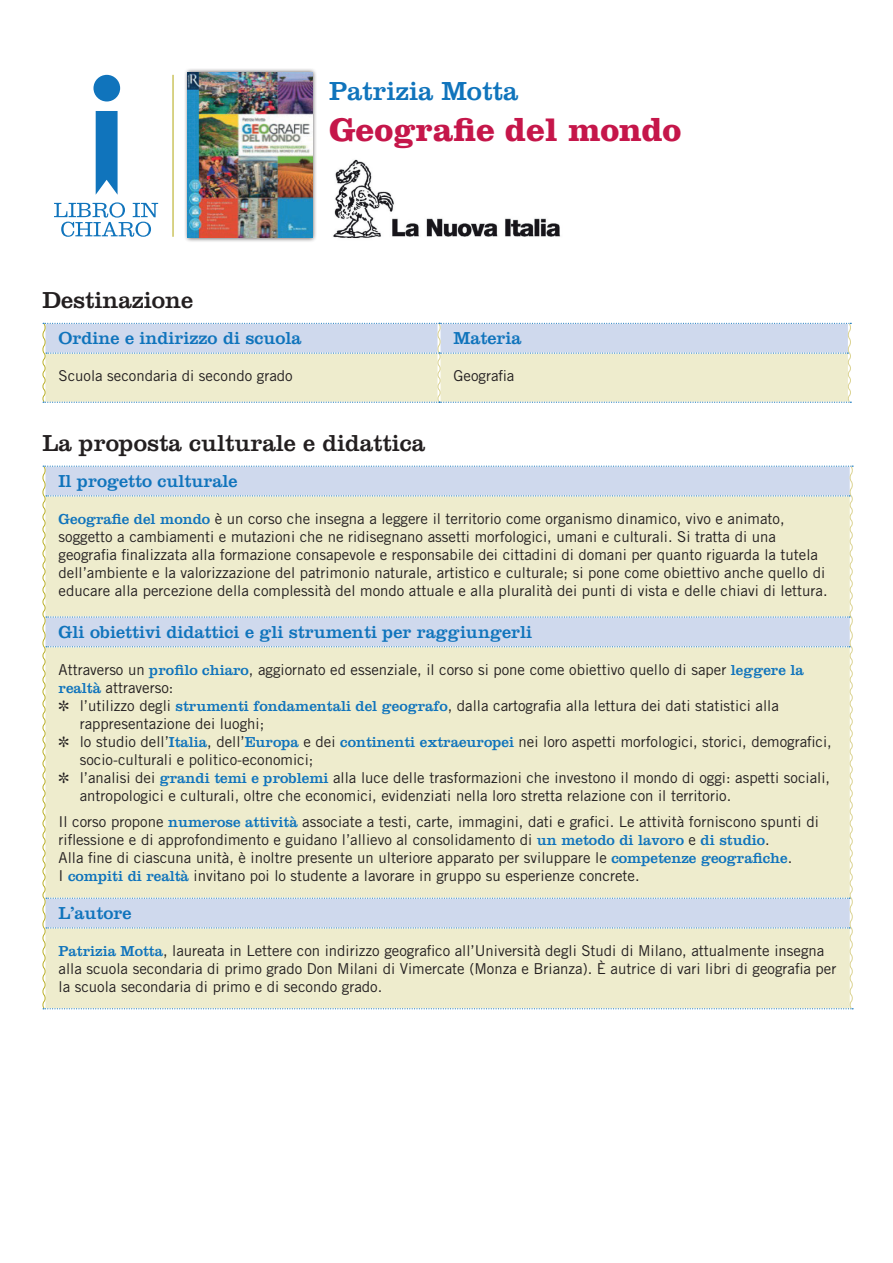
<style>
.page{position:relative;width:893px;height:1263px;background:#fff}
.page>*{position:absolute;margin:0;border:0;box-sizing:border-box;transform-origin:0 0}
.t1{font:700 33.9px "Clarendon LT Std";color:#c5164a}
.t2{font:27.15px "Clarendon LT Std";color:#1074bc}
.t3{font:24px "Clarendon LT Std";color:#231f20}
.t4{font:18px "Clarendon LT Std";color:#1074bc}
.t5{font:15px/18px "Trade Gothic LT Std";color:#231f20}
.s1{font-family:"Clarendon LT Std";color:#1074bc}
</style>
<div class="page">
<hr style="left:172px;top:75px;width:2px;height:162px;background:#bbb12a">
<svg style="left:96px;top:111px;width:22px;height:84px;background:#2a83c3"></svg>
<div style="left:93px;top:75px;width:27px;height:26px;background:#1074bc;border-radius:50%"></div>
<svg style="left:54px;top:202px;width:104px;height:35px"></svg>
<div style="left:183px;top:68px;width:134px;height:174px;background:#231f20;opacity:.75"></div>
<img style="left:188px;top:73px;width:124px;height:165px">
<img style="left:333px;top:159px;width:228px;height:80px">
<svg style="left:42px;top:323px;width:810px;height:80px;background:#e0e4d9"></svg>
<svg style="left:42px;top:466px;width:812px;height:543px;background:#e8e8d2"></svg>
<h2 class="t2" style="left:329px;top:75px;width:191px">Patrizia Motta</h2>
<h1 class="t1" style="left:329px;top:109px;width:354px">Geografie del mondo</h1>
<h3 class="t3" style="left:43px;top:286px;width:152px">Destinazione</h3>
<p class="t4" style="left:59px;top:328px;width:244px">Ordine e indirizzo di scuola</p>
<p class="t4" style="left:454px;top:328px;width:70px">Materia</p>
<p class="t5" style="left:59px;top:366px;width:236px">Scuola secondaria di secondo grado</p>
<p class="t5" style="left:454px;top:366px;width:62px">Geografia</p>
<h3 class="t3" style="left:43px;top:429px;width:384px">La proposta culturale e didattica</h3>
<p class="t4" style="left:59px;top:470px;width:181px">Il progetto culturale</p>
<p class="t5" style="left:59px;top:509px;width:771px"><span class="s1">Geografie del mondo</span> è un corso che insegna a leggere il territorio come organismo dinamico, vivo e animato, soggetto a cambiamenti e mutazioni che ne ridisegnano assetti morfologici, umani e culturali. Si tratta di una geografia finalizzata alla formazione consapevole e responsabile dei cittadini di domani per quanto riguarda la tutela dell’ambiente e la valorizzazione del patrimonio naturale, artistico e culturale; si pone come obiettivo anche quello di educare alla percezione della complessità del mondo attuale e alla pluralità dei punti di vista e delle chiavi di lettura.</p>
<p class="t4" style="left:59px;top:621px;width:475px">Gli obiettivi didattici e gli strumenti per raggiungerli</p>
<p class="t5" style="left:59px;top:660px;width:747px">Attraverso un <span class="s1">profilo chiaro</span>, aggiornato ed essenziale, il corso si pone come obiettivo quello di saper <span class="s1">leggere la</span></p>
<p class="t5" style="left:59px;top:678px;width:116px"><span class="s1">realtà</span> attraverso:</p>
<p class="t5" style="left:59px;top:696px;width:722px">✼ l’utilizzo degli <span class="s1">strumenti fondamentali del geografo</span>, dalla cartografia alla lettura dei dati statistici alla</p>
<p class="t5" style="left:80px;top:714px;width:186px">rappresentazione dei luoghi;</p>
<p class="t5" style="left:59px;top:732px;width:775px">✼ lo studio dell’<span class="s1">Italia</span>, dell’<span class="s1">Europa</span> e dei <span class="s1">continenti extraeuropei</span> nei loro aspetti morfologici, storici, demografici,</p>
<p class="t5" style="left:80px;top:750px;width:235px">socio-culturali e politico-economici;</p>
<p class="t5" style="left:59px;top:768px;width:773px">✼ l’analisi dei <span class="s1">grandi temi e problemi</span> alla luce delle trasformazioni che investono il mondo di oggi: aspetti sociali,</p>
<p class="t5" style="left:80px;top:786px;width:653px">antropologici e culturali, oltre che economici, evidenziati nella loro stretta relazione con il territorio.</p>
<p class="t5" style="left:59px;top:813px;width:762px">Il corso propone <span class="s1">numerose attività</span> associate a testi, carte, immagini, dati e grafici. Le attività forniscono spunti di riflessione e di approfondimento e guidano l’allievo al consolidamento di <span class="s1">un metodo di lavoro</span> e <span class="s1">di studio</span>.<br>Alla fine di ciascuna unità, è inoltre presente un ulteriore apparato per sviluppare le <span class="s1">competenze geografiche</span>.<br>I <span class="s1">compiti di realtà</span> invitano poi lo studente a lavorare in gruppo su esperienze concrete.</p>
<p class="t4" style="left:59px;top:902px;width:75px">L’autore</p>
<p class="t5" style="left:59px;top:941px;width:779px"><span class="s1">Patrizia Motta</span>, laureata in Lettere con indirizzo geografico all’Università degli Studi di Milano, attualmente insegna alla scuola secondaria di primo grado Don Milani di Vimercate (Monza e Brianza). È autrice di vari libri di geografia per la scuola secondaria di primo e di secondo grado.</p>
</div>
